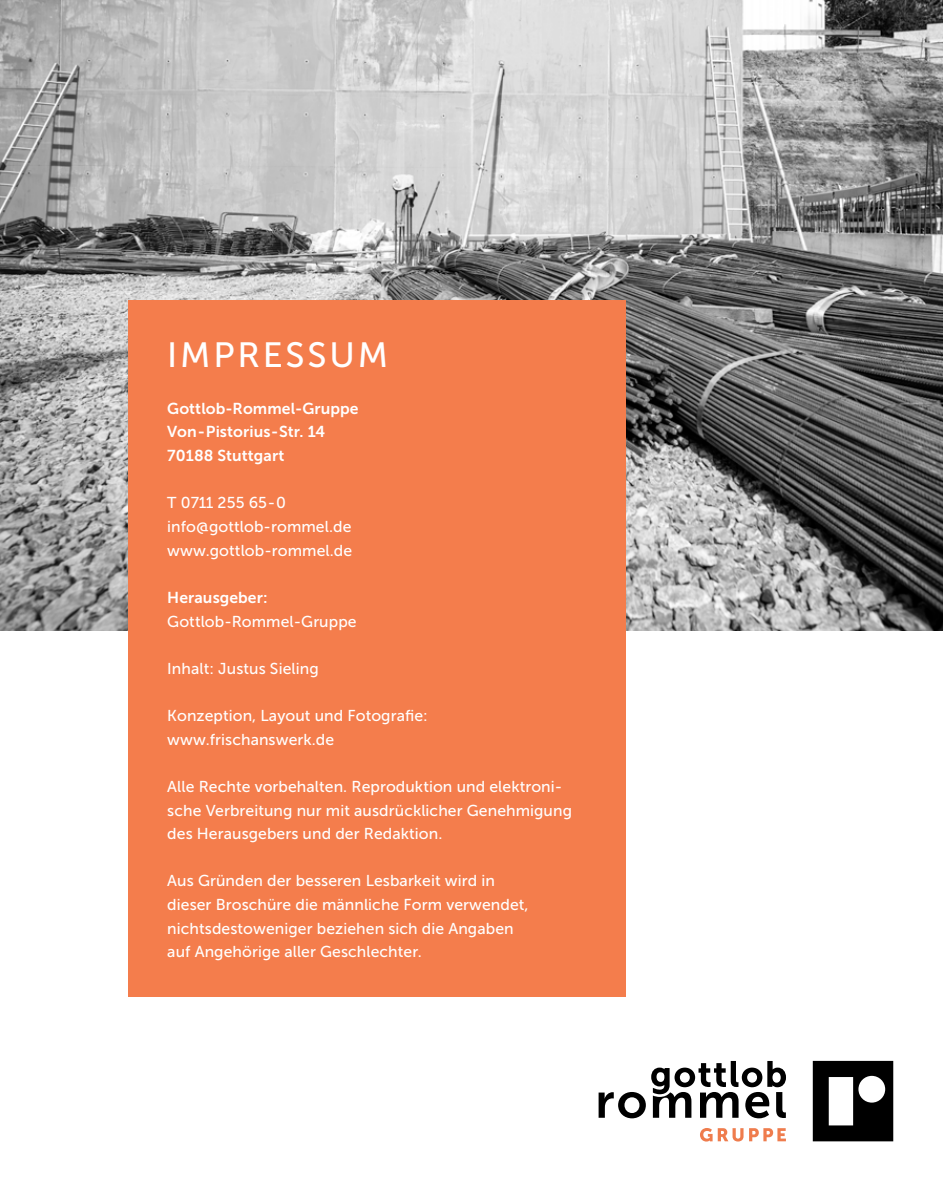
<style>
.page{position:relative;width:943px;height:1191px;background:#fff}
.page>*{position:absolute;margin:0;border:0;box-sizing:border-box;transform-origin:0 0}
.t1{font:35px "Museo Sans 500";letter-spacing:.08em;color:#fff}
.t2{font:15.75px/23.6px "Museo Sans 500";letter-spacing:.005em;color:#fff}
.t3{font:15.75px/23.6px "Museo Sans 700";letter-spacing:.005em;color:#fff}
</style>
<div class="page">
<img style="left:0;top:0;width:943px;height:630px">
<div style="left:128px;top:300px;width:497px;height:697px;background:#f47d4c"></div>
<svg style="left:598px;top:1061px;width:188px;height:57px"></svg>
<svg style="left:700px;top:1128px;width:43px;height:13px"></svg>
<svg style="left:749px;top:1128px;width:37px;height:13px"></svg>
<svg style="left:812px;top:1060px;width:81px;height:81px"></svg>
<h1 class="t1" style="left:167px;top:335px;width:222px">IMPRESSUM</h1>
<p class="t3" style="left:167px;top:396px;width:193px">Gottlob-Rommel-Gruppe<br>Von-Pistorius-Str. 14<br>70188 Stuttgart</p>
<p class="t2" style="left:167px;top:491px;width:186px">T 0711 255 65-0 info@gottlob-rommel.de www.gottlob-rommel.de</p>
<p class="t3" style="left:167px;top:585px;width:102px">Herausgeber:</p>
<p class="t2" style="left:167px;top:609px;width:191px">Gottlob-Rommel-Gruppe</p>
<p class="t2" style="left:167px;top:656px;width:153px">Inhalt: Justus Sieling</p>
<p class="t2" style="left:167px;top:704px;width:262px">Konzeption, Layout und Fotografie: www.frischanswerk.de</p>
<p class="t2" style="left:167px;top:774px;width:406px">Alle Rechte vorbehalten. Reproduktion und elektroni&shy;sche Verbreitung nur mit ausdrücklicher Genehmigung des Herausgebers und der Redaktion.</p>
<p class="t2" style="left:167px;top:869px;width:363px">Aus Gründen der besseren Lesbarkeit wird in dieser Broschüre die männliche Form verwendet, nichtsdestoweniger beziehen sich die Angaben auf Angehörige aller Geschlechter.</p>
</div>
